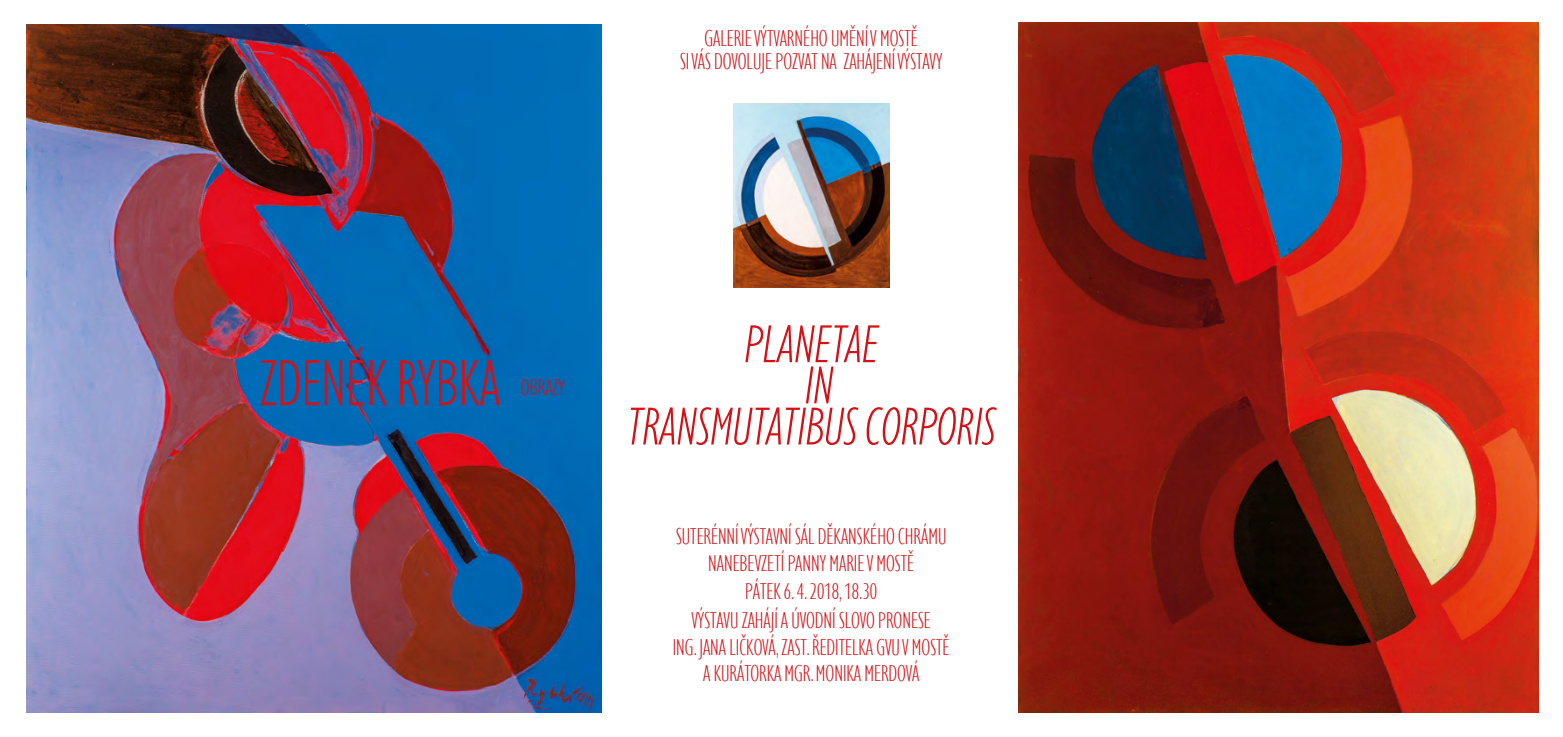
<style>
.page{position:relative;width:1563px;height:737px;background:#fff}
.page>*{position:absolute;margin:0;border:0;box-sizing:border-box;transform-origin:0 0}
.Normální{font:300 condensed 67.38px "Gill Sans Nova";color:#d31217}
.Normální-2{font:italic 300 condensed 55.12px "Gill Sans Nova";color:#d31217}
.Bez_mezer{font:300 condensed 23.62px "Gill Sans Nova";color:#d31217}
.Normální-3{font:300 condensed 23.62px "Gill Sans Nova";color:#d31217}
</style>
<div class="page">
<img style="left:26px;top:25px;width:575px;height:687px">
<img style="left:1018px;top:22px;width:520px;height:690px">
<img style="left:733px;top:103px;width:156px;height:185px">
<p class="Normální-3" style="left:704px;top:26px;width:215px">GALERIE VÝTVARNÉHO UMĚNÍ V MOSTĚ</p>
<p class="Normální-3" style="left:680px;top:48px;width:264px">SI VÁS DOVOLUJE POZVAT NA ZAHÁJENÍ VÝSTAVY</p>
<p class="Normální" style="left:260px;top:347px;width:242px">ZDENĚK RYBKA</p>
<p class="Normální-3" style="left:521px;top:375px;width:46px">OBRAZY</p>
<p class="Normální-2" style="left:744px;top:314px;width:136px">PLANETAE</p>
<p class="Normální-2" style="left:804px;top:355px;width:30px">IN</p>
<p class="Normální-2" style="left:627px;top:397px;width:370px">TRANSMUTATIBUS CORPORIS</p>
<p class="Bez_mezer" style="left:676px;top:524px;width:272px">SUTERÉNNÍ VÝSTAVNÍ SÁL DĚKANSKÉHO CHRÁMU</p>
<p class="Bez_mezer" style="left:708px;top:550px;width:208px">NANEBEVZETÍ PANNY MARIE V MOSTĚ</p>
<p class="Bez_mezer" style="left:745px;top:579px;width:133px">PÁTEK 6. 4. 2018, 18.30</p>
<p class="Bez_mezer" style="left:691px;top:608px;width:241px">VÝSTAVU ZAHÁJÍ A ÚVODNÍ SLOVO PRONESE</p>
<p class="Bez_mezer" style="left:673px;top:634px;width:279px">ING. JANA LIČKOVÁ, ZAST. ŘEDITELKA GVU V MOSTĚ</p>
<p class="Bez_mezer" style="left:703px;top:660px;width:218px">A KURÁTORKA MGR. MONIKA MERDOVÁ</p>
</div>
